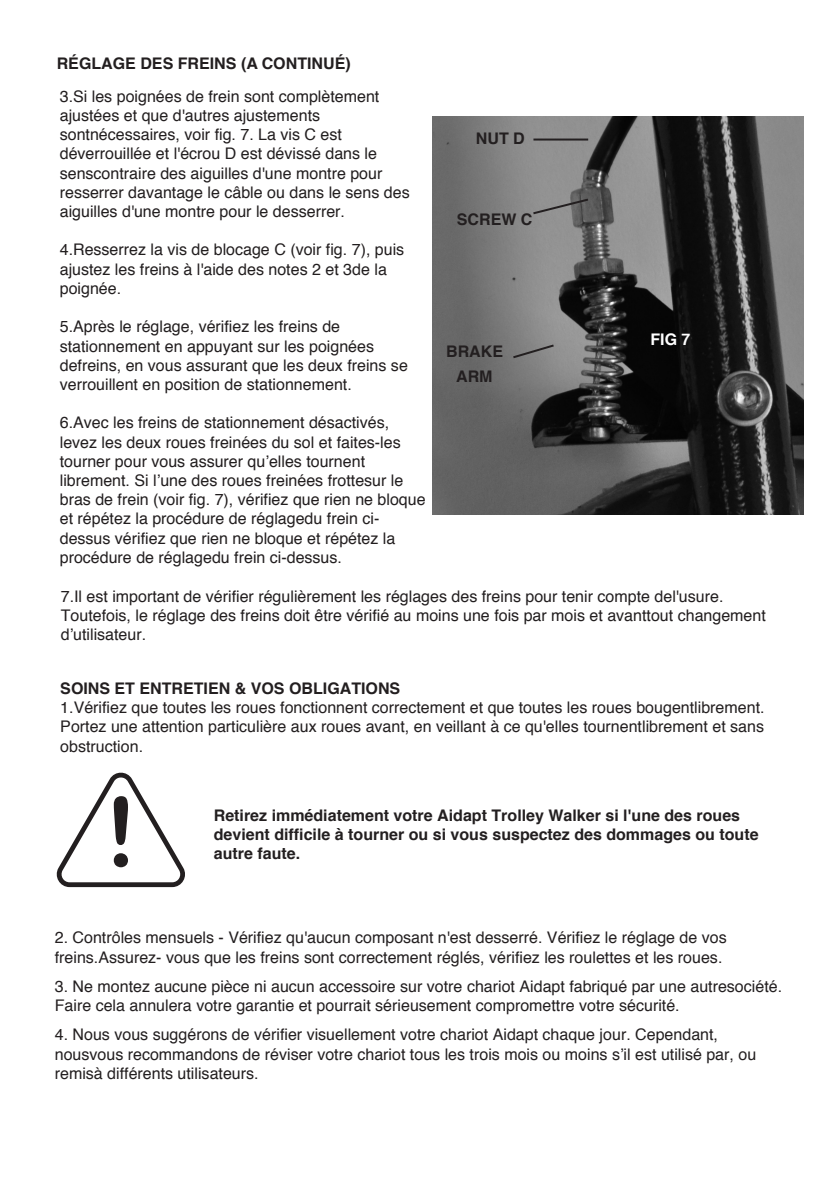
<style>
.page{position:relative;width:840px;height:1191px;background:#fff}
.page>*{position:absolute;margin:0;border:0;box-sizing:border-box;transform-origin:0 0}
.t1{font:16px/19.2px "Helvetica";color:#221e1f}
.t2{font:16px/19.2px "Helvetica";color:#231f20}
.t3{font:700 16px/19.2px "Helvetica";color:#231f20}
.t4{font:700 16px "Helvetica";color:#231f20}
.t5{font:700 16px "Helvetica";color:#fff}
.s1{font-weight:700}
</style>
<div class="page">
<img style="left:432px;top:116px;width:371px;height:398px">
<svg style="left:510px;top:343px;width:45px;height:17px"></svg>
<svg style="left:530px;top:197px;width:60px;height:19px"></svg>
<hr style="left:533px;top:138px;width:55px;height:2px;background:#231f20">
<svg style="left:56px;top:772px;width:129px;height:116px"></svg>
<p class="t3" style="left:57px;top:54px;width:295px">RÉGLAGE DES FREINS (A CONTINUÉ)</p>
<p class="t1" style="left:60px;top:87px;width:351px">3.Si les poignées de frein sont complètement ajustées et que d'autres ajustements sontnécessaires, voir fig. 7. La vis C est déverrouillée et l'écrou D est dévissé dans le senscontraire des aiguilles d'une montre pour resserrer davantage le câble ou dans le sens des aiguilles d'une montre pour le desserrer.</p>
<p class="t1" style="left:60px;top:241px;width:346px">4.Resserrez la vis de blocage C (voir fig. 7), puis ajustez les freins à l'aide des notes 2 et 3de la poignée.</p>
<p class="t1" style="left:60px;top:317px;width:349px">5.Après le réglage, vérifiez les freins de stationnement en appuyant sur les poignées defreins, en vous assurant que les deux freins se verrouillent en position de stationnement.</p>
<p class="t1" style="left:60px;top:413px;width:367px">6.Avec les freins de stationnement désactivés, levez les deux roues freinées du sol et faites-les tourner pour vous assurer qu’elles tournent librement. Si l’une des roues freinées frottesur le bras de frein (voir fig. 7), vérifiez que rien ne bloque et répétez la procédure de réglagedu frein ci&shy;dessus vérifiez que rien ne bloque et répétez la procédure de réglagedu frein ci-dessus.</p>
<p class="t1" style="left:61px;top:587px;width:706px">7.Il est important de vérifier régulièrement les réglages des freins pour tenir compte del'usure.<br>Toutefois, le réglage des freins doit être vérifié au moins une fois par mois et avanttout changement d’utilisateur.</p>
<p class="t4" style="left:475px;top:125px;width:50px">NUT D</p>
<p class="t4" style="left:456px;top:207px;width:77px">SCREW C</p>
<p class="t5" style="left:650px;top:327px;width:42px">FIG 7</p>
<p class="t4" style="left:446px;top:339px;width:58px">BRAKE</p>
<p class="t4" style="left:456px;top:363px;width:38px">ARM</p>
<p class="t2" style="left:60px;top:679px;width:705px"><span class="s1">SOINS ET ENTRETIEN &amp; VOS OBLIGATIONS<br></span>1.Vérifiez que toutes les roues fonctionnent correctement et que toutes les roues bougentlibrement.<br>Portez une attention particulière aux roues avant, en veillant à ce qu'elles tournentlibrement et sans obstruction.</p>
<p class="t3" style="left:214px;top:805px;width:546px">Retirez immédiatement votre Aidapt Trolley Walker si l'une des roues devient difficile à tourner ou si vous suspectez des dommages ou toute autre faute.</p>
<p class="t2" style="left:55px;top:928px;width:673px">2. Contrôles mensuels - Vérifiez qu'aucun composant n'est desserré. Vérifiez le réglage de vos freins.Assurez- vous que les freins sont correctement réglés, vérifiez les roulettes et les roues.</p>
<p class="t2" style="left:55px;top:977px;width:728px">3. Ne montez aucune pièce ni aucun accessoire sur votre chariot Aidapt fabriqué par une autresociété.<br>Faire cela annulera votre garantie et pourrait sérieusement compromettre votre sécurité.</p>
<p class="t2" style="left:55px;top:1025px;width:702px">4. Nous vous suggérons de vérifier visuellement votre chariot Aidapt chaque jour. Cependant, nousvous recommandons de réviser votre chariot tous les trois mois ou moins s’il est utilisé par, ou remisà différents utilisateurs.</p>
</div>
